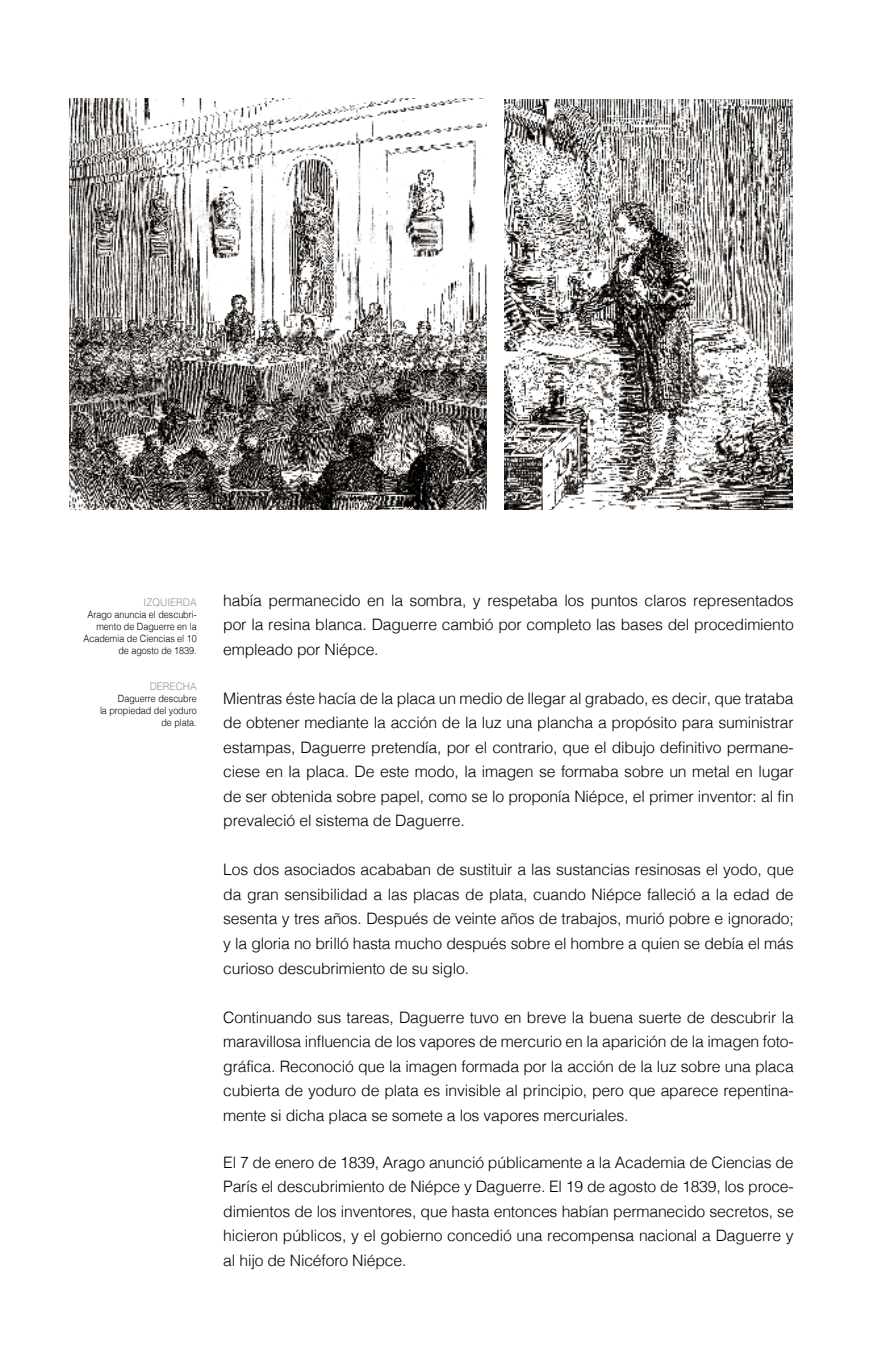
<style>
.page{position:relative;width:893px;height:1365px;background:#fff}
.page>*{position:absolute;margin:0;border:0;box-sizing:border-box;transform-origin:0 0}
.t1{font:300 15.75px/24.5px "Helvetica";letter-spacing:-.01em;color:#000;text-align:justify}
.t2{font:300 10.5px "Helvetica";color:#939598;scale:.95 1}
.t3{font:300 9.97px/11.9px "Helvetica";color:#000;text-align:right;scale:.9 1}
</style>
<div class="page">
<img style="left:505px;top:100px;width:287px;height:409px">
<img style="left:69px;top:98px;width:417px;height:411px">
<p class="t2" style="left:144px;top:593px;width:58px">IZQUIERDA</p>
<p class="t3" style="left:84px;top:607px;width:127px">Arago anuncia el descubri&shy;mento de Daguerre en la<br>Academia de Ciencias el 10 de agosto de 1839.</p>
<p class="t2" style="left:150px;top:677px;width:51px">DERECHA</p>
<p class="t3" style="left:100px;top:692px;width:109px">Daguerre descubre<br>la propiedad del yoduro de plata.</p>
<p class="t1" style="left:223px;top:586px;width:572px">había permanecido en la sombra, y respetaba los puntos claros representados por la resina blanca. Daguerre cambió por completo las bases del procedimiento empleado por Niépce.</p>
<p class="t1" style="left:223px;top:684px;width:572px">Mientras éste hacía de la placa un medio de llegar al grabado, es decir, que trataba de obtener mediante la acción de la luz una plancha a propósito para suministrar estampas, Daguerre pretendía, por el contrario, que el dibujo definitivo permane&shy;ciese en la placa. De este modo, la imagen se formaba sobre un metal en lugar de ser obtenida sobre papel, como se lo proponía Niépce, el primer inventor: al fin prevaleció el sistema de Daguerre.</p>
<p class="t1" style="left:223px;top:856px;width:572px">Los dos asociados acababan de sustituir a las sustancias resinosas el yodo, que da gran sensibilidad a las placas de plata, cuando Niépce falleció a la edad de sesenta y tres años. Después de veinte años de trabajos, murió pobre e ignorado; y la gloria no brilló hasta mucho después sobre el hombre a quien se debía el más curioso descubrimiento de su siglo.</p>
<p class="t1" style="left:223px;top:1003px;width:572px">Continuando sus tareas, Daguerre tuvo en breve la buena suerte de descubrir la maravillosa influencia de los vapores de mercurio en la aparición de la imagen foto&shy;gráfica. Reconoció que la imagen formada por la acción de la luz sobre una placa cubierta de yoduro de plata es invisible al principio, pero que aparece repentina&shy;mente si dicha placa se somete a los vapores mercuriales.</p>
<p class="t1" style="left:223px;top:1148px;width:572px">El 7 de enero de 1839, Arago anunció públicamente a la Academia de Ciencias de París el descubrimiento de Niépce y Daguerre. El 19 de agosto de 1839, los proce&shy;dimientos de los inventores, que hasta entonces habían permanecido secretos, se hicieron públicos, y el gobierno concedió una recompensa nacional a Daguerre y al hijo de Nicéforo Niépce.</p>
</div>
